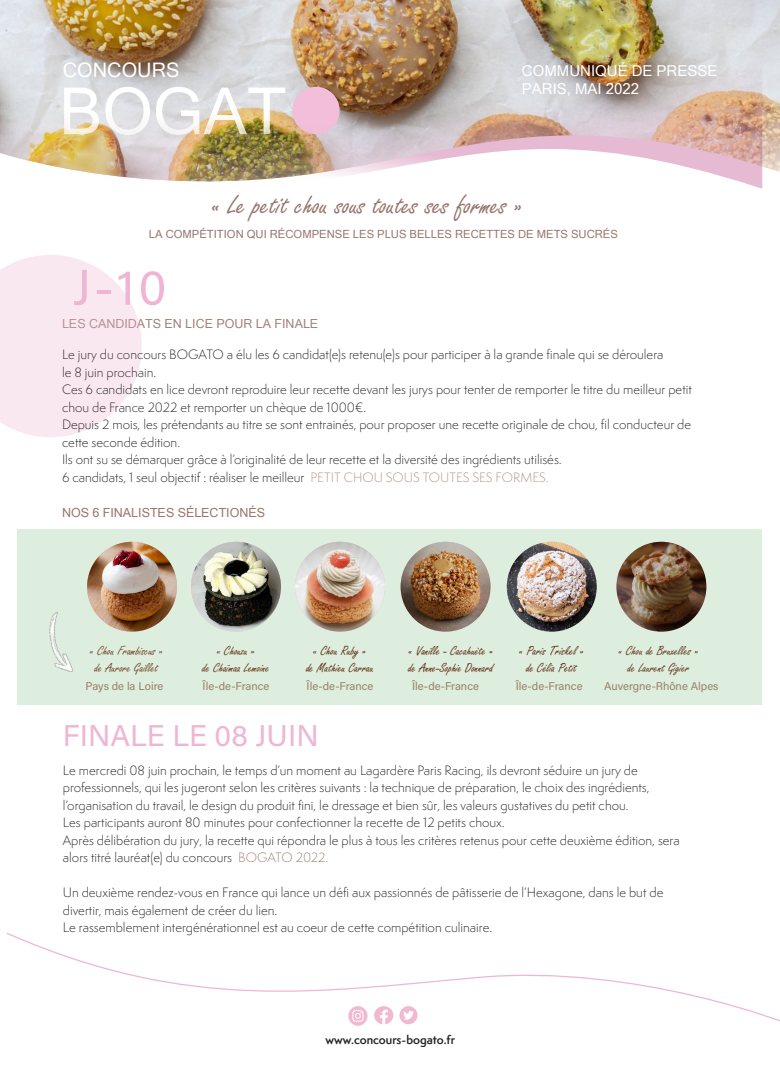
<style>
.page{position:relative;width:780px;height:1088px;background:#fff}
.page>*{position:absolute;margin:0;border:0;box-sizing:border-box;transform-origin:0 0}
.t1{font:65px "Microsoft Sans Serif";color:#fff}
.t2{font:50px "Acumin Pro";color:#efb5d3}
.t3{font:30px "Freestyle Script";color:#98756a}
.t4{font:30px "Acumin Pro";color:#efb5d3}
.t5{font:20px "Microsoft Sans Serif";color:#fff}
.t6{font:15px "Microsoft Sans Serif";color:#fff}
.t7{font:13.75px "Freestyle Script";color:#5d2911}
.t8{font:13.75px "Freestyle Script";color:#623318}
.t9{font:13.75px "Freestyle Script";color:#72482c}
.t10{font:13.75px "Freestyle Script";color:#5c290e}
.t11{font:300 12.5px/17.5px "Semplicita Pro";color:#231f20}
.t12{font:12.5px "Microsoft Sans Serif";color:#a18278}
.t13{font:12.5px "Microsoft Sans Serif";color:#98756a}
.t14{font:11.25px "Acumin Pro";color:#97806a}
.t15{font:11.25px "Microsoft Sans Serif";color:#98756a}
.t16{font:600 11.25px "Semplicita Pro";color:#231f20}
.s1{color:#ae9389}
.s2{color:#9f7c73}
</style>
<div class="page">
<div style="left:18px;top:529px;width:744px;height:175px;background:#deeede"></div>
<img style="left:0;top:0;width:780px;height:185px">
<div style="left:292px;top:87px;width:47px;height:47px;background:#f2bed9;border-radius:50%"></div>
<img style="left:49px;top:611px;width:24px;height:61px">
<svg style="left:0;top:255px;width:142px;height:182px"></svg>
<img style="left:87px;top:542px;width:90px;height:90px;border-radius:45px">
<img style="left:616px;top:542px;width:90px;height:90px;border-radius:45px">
<img style="left:400px;top:542px;width:90px;height:90px;border-radius:45px">
<img style="left:191px;top:542px;width:90px;height:90px;border-radius:45px">
<img style="left:295px;top:542px;width:90px;height:90px;border-radius:45px">
<img style="left:506px;top:542px;width:90px;height:90px;border-radius:45px">
<svg style="left:6px;top:932px;width:774px;height:94px"></svg>
<p class="t5" style="left:63px;top:57px;width:118px">CONCOURS</p>
<h1 class="t1" style="left:59px;top:69px;width:229px">BOGAT</h1>
<p class="t6" style="left:522px;top:61px;width:197px">COMMUNIQUÉ DE PRESSE</p>
<p class="t6" style="left:522px;top:79px;width:119px">PARIS, MAI 2022</p>
<p class="t3" style="left:212px;top:189px;width:312px">« Le petit chou sous toutes ses formes »</p>
<p class="t15" style="left:149px;top:227px;width:470px">LA COMPÉTITION QUI RÉCOMPENSE LES PLUS BELLES RECETTES DE METS SUCRÉS</p>
<p class="t2" style="left:73px;top:253px;width:95px">J-10</p>
<p class="t12" style="left:62px;top:315px;width:258px">LES CANDIDATS EN LICE POUR LA FINALE</p>
<p class="t11" style="left:62px;top:346px;width:603px">Le jury du concours BOGATO a élu les 6 candidat(e)s retenu(e)s pour participer à la grande finale qui se déroulera</p>
<p class="t11" style="left:62px;top:363px;width:631px">le 8 juin prochain.<br>Ces 6 candidats en lice devront reproduire leur recette devant les jurys pour tenter de remporter le titre du meilleur petit chou de France 2022 et remporter un chèque de 1000€.<br>Depuis 2 mois, les prétendants au titre se sont entrainés, pour proposer une recette originale de chou, fil conducteur de cette seconde édition.<br>Ils ont su se démarquer grâce à l’originalité de leur recette et la diversité des ingrédients utilisés.<br>6 candidats, 1 seul objectif : réaliser le meilleur <span class="s1">PETIT CHOU SOUS TOUTES SES FORMES.</span></p>
<p class="t13" style="left:62px;top:505px;width:205px">NOS 6 FINALISTES SÉLECTIONÉS</p>
<p class="t9" style="left:90px;top:643px;width:74px">« Chou Frambiscus »</p>
<p class="t9" style="left:95px;top:660px;width:65px">de Aurore Gaillet</p>
<p class="t8" style="left:217px;top:643px;width:39px">« Chouzu »</p>
<p class="t8" style="left:202px;top:660px;width:68px">de Chaïmaa Lemoine</p>
<p class="t10" style="left:313px;top:643px;width:54px">« Chou Ruby »</p>
<p class="t10" style="left:306px;top:660px;width:69px">de Mathieu Carrau</p>
<p class="t7" style="left:409px;top:643px;width:86px">« Vanille - Cacahuète »</p>
<p class="t7" style="left:408px;top:660px;width:86px">de Anne-Sophie Donnard</p>
<p class="t7" style="left:519px;top:643px;width:66px">« Paris Triskel »</p>
<p class="t7" style="left:526px;top:660px;width:52px">de Célia Petit</p>
<p class="t8" style="left:618px;top:643px;width:81px">« Chou de Bruxelles »</p>
<p class="t8" style="left:627px;top:660px;width:63px">de Laurent Gigier</p>
<p class="t14" style="left:86px;top:678px;width:79px">Pays de la Loire</p>
<p class="t14" style="left:202px;top:678px;width:68px">Île-de-France</p>
<p class="t14" style="left:306px;top:678px;width:68px">Île-de-France</p>
<p class="t14" style="left:412px;top:678px;width:68px">Île-de-France</p>
<p class="t14" style="left:515px;top:678px;width:68px">Île-de-France</p>
<p class="t14" style="left:604px;top:678px;width:116px">Auvergne-Rhône Alpes</p>
<p class="t4" style="left:63px;top:715px;width:258px">FINALE LE 08 JUIN</p>
<p class="t11" style="left:63px;top:761px;width:618px">Le mercredi 08 juin prochain, le temps d’un moment au Lagardère Paris Racing, ils devront séduire un jury de professionnels, qui les jugeront selon les critères suivants : la technique de préparation, le choix des ingrédients, l’organisation du travail, le design du produit fini, le dressage et bien sûr, les valeurs gustatives du petit chou.<br>Les participants auront 80 minutes pour confectionner la recette de 12 petits choux.<br>Après délibération du jury, la recette qui répondra le plus à tous les critères retenus pour cette deuxième édition, sera alors titré lauréat(e) du concours <span class="s2">BOGATO 2022.</span></p>
<p class="t11" style="left:63px;top:884px;width:602px">Un deuxième rendez-vous en France qui lance un défi aux passionnés de pâtisserie de l’Hexagone, dans le but de divertir, mais également de créer du lien.<br>Le rassemblement intergénérationnel est au coeur de cette compétition culinaire.</p>
<p class="t16" style="left:325px;top:1032px;width:131px">www.concours-bogato.fr</p>
</div>
